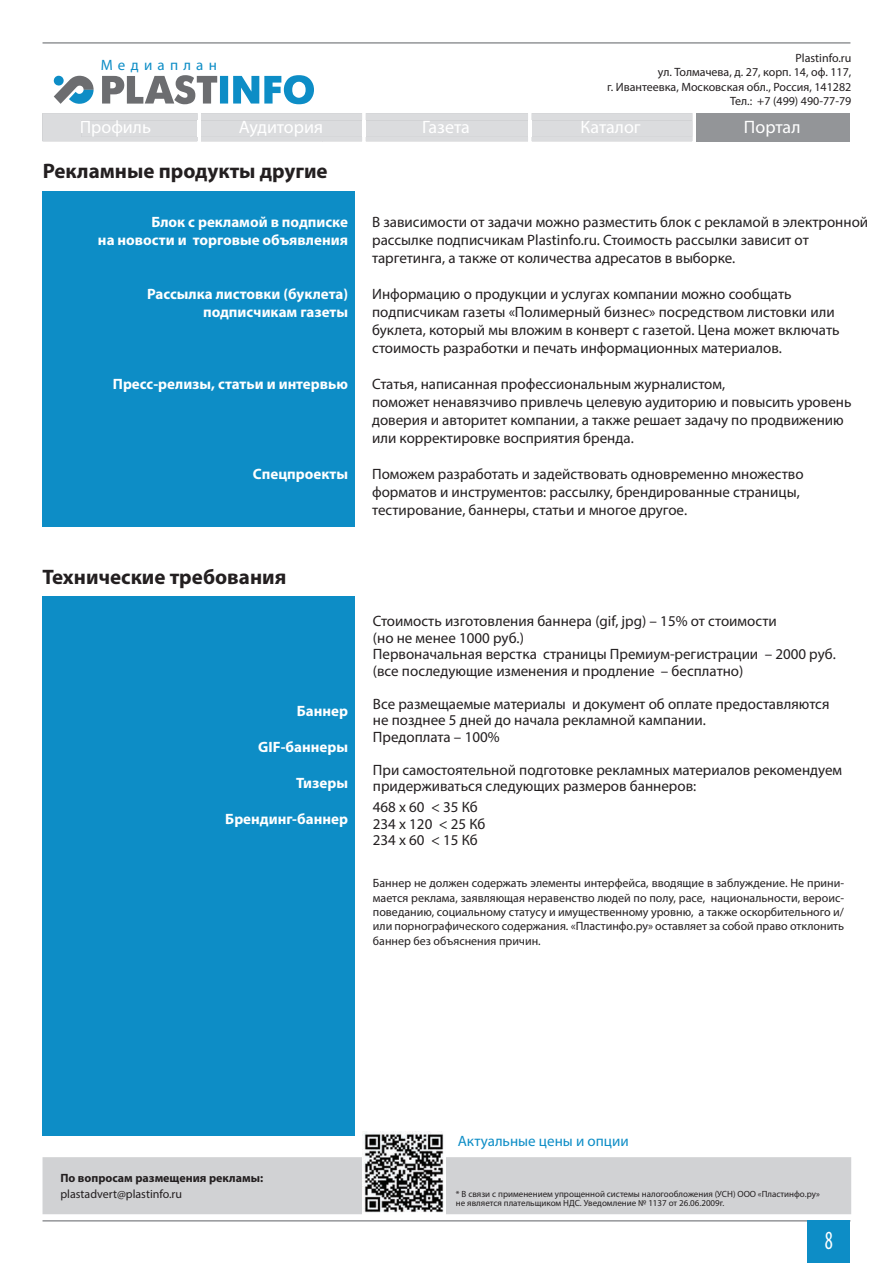
<style>
.page{position:relative;width:893px;height:1263px;background:#fff}
.page>*{position:absolute;margin:0;border:0;box-sizing:border-box;transform-origin:0 0}
.t1{font:condensed 26.25px "Myriad Pro";color:#fff;scale:.8 1}
.t2{font:700 21px "Myriad Pro";color:#231f20}
.t3{font:18px "Myriad Pro";color:#fff}
.t4{font:15px/18px "Myriad Pro";color:#231f20}
.t5{font:700 15px/18px "Myriad Pro";color:#fff;text-align:right}
.t6{font:15px "Myriad Pro";color:#0d8dc6}
.t7{font:15px "Myriad Pro";letter-spacing:.35em;color:#0d8dc6}
.t8{font:12px/14.4px "Myriad Pro";color:#231f20;text-align:right}
.t9{font:700 12px "Myriad Pro";color:#231f20}
.t10{font:9px/9px "Myriad Pro";color:#231f20}
</style>
<div class="page">
<hr style="left:43px;top:42px;width:807px;height:2px;background:#939598">
<hr style="left:43px;top:1220px;width:807px;height:1px;background:#939598">
<svg style="left:696px;top:141px;width:154px;height:1px"></svg>
<div style="left:43px;top:113px;width:807px;height:28px;background:#939598"></div>
<div style="left:807px;top:1220px;width:43px;height:43px;background:#0d8dc6"></div>
<hr style="left:693px;top:106px;width:3px;height:42px;background:#fff">
<div style="left:43px;top:596px;width:312px;height:540px;background:#0d8dc6"></div>
<svg style="left:42px;top:75px;width:651px;height:67px"></svg>
<div style="left:43px;top:191px;width:312px;height:336px;background:#0d8dc6"></div>
<div style="left:43px;top:1158px;width:807px;height:55px;background:#d1d2d4"></div>
<div style="left:43px;top:1157px;width:808px;height:57px;border:2px solid #d1d2d4"></div>
<img style="left:362px;top:1131px;width:84px;height:83px">
<p class="t7" style="left:101px;top:56px;width:118px">Медиаплан</p>
<p class="t8" style="left:607px;top:50px;width:246px">Plastinfo.ru<br>ул. Толмачева, д. 27, корп. 14, оф. 117,<br>г. Ивантеевка, Московская обл., Россия, 141282<br>Тел.: +7 (499) 490-77-79</p>
<p class="t3" style="left:80px;top:116px;width:73px">Профиль</p>
<p class="t3" style="left:239px;top:116px;width:86px">Аудитория</p>
<p class="t3" style="left:422px;top:116px;width:49px">Газета</p>
<p class="t3" style="left:580px;top:116px;width:62px">Каталог</p>
<p class="t3" style="left:744px;top:116px;width:58px">Портал</p>
<h2 class="t2" style="left:43px;top:157px;width:286px">Рекламные продукты другие</h2>
<p class="t5" style="left:98px;top:212px;width:252px">Блок с рекламой в подписке<br>на новости и торговые объявления</p>
<p class="t5" style="left:147px;top:284px;width:202px">Рассылка листовки (буклета) подписчикам газеты</p>
<p class="t5" style="left:113px;top:374px;width:237px">Пресс-релизы, статьи и интервью</p>
<p class="t5" style="left:253px;top:464px;width:97px">Спецпроекты</p>
<h2 class="t2" style="left:43px;top:563px;width:245px">Технические требования</h2>
<p class="t5" style="left:297px;top:702px;width:53px">Баннер</p>
<p class="t5" style="left:258px;top:738px;width:91px">GiF-баннеры</p>
<p class="t5" style="left:296px;top:774px;width:53px">Тизеры</p>
<p class="t5" style="left:225px;top:810px;width:124px">Брендинг-баннер</p>
<p class="t4" style="left:372px;top:212px;width:498px">В зависимости от задачи можно разместить блок с рекламой в электронной рассылке подписчикам Plastinfo.ru. Стоимость рассылки зависит от таргетинга, а также от количества адресатов в выборке.</p>
<p class="t4" style="left:372px;top:284px;width:469px">Информацию о продукции и услугах компании можно сообщать подписчикам газеты «Полимерный бизнес» посредством листовки или буклета, который мы вложим в конверт с газетой. Цена может включать стоимость разработки и печать информационных материалов.</p>
<p class="t4" style="left:372px;top:374px;width:481px">Статья, написанная профессиональным журналистом,<br>поможет ненавязчиво привлечь целевую аудиторию и повысить уровень доверия и авторитет компании, а также решает задачу по продвижению или корректировке восприятия бренда.</p>
<p class="t4" style="left:372px;top:464px;width:433px">Поможем разработать и задействовать одновременно множество форматов и инструментов: рассылку, брендированные страницы, тестирование, баннеры, статьи и многое другое.</p>
<p class="t4" style="left:373px;top:613px;width:464px;line-height:16.5px">Стоимость изготовления баннера (gif, jpg) – 15% от стоимости<br>(но не менее 1000 руб.)<br>Первоначальная верстка страницы Премиум-регистрации – 2000 руб. (все последующие изменения и продление – бесплатно)</p>
<p class="t4" style="left:373px;top:695px;width:458px;line-height:16.5px">Все размещаемые материалы и документ об оплате предоставляются не позднее 5 дней до начала рекламной кампании.<br>Предоплата – 100%</p>
<p class="t4" style="left:373px;top:761px;width:471px;line-height:16.5px">При самостоятельной подготовке рекламных материалов рекомендуем придерживаться следующих размеров баннеров:</p>
<p class="t4" style="left:373px;top:799px;width:114px;line-height:16.5px">468 х 60 &lt; 35 Кб<br>234 х 120 &lt; 25 Кб<br>234 х 60 &lt; 15 Кб</p>
<p class="t8" style="left:373px;top:876px;width:473px;text-align:justify">Баннер не должен содержать элементы интерфейса, вводящие в заблуждение. Не прини&shy;мается реклама, заявляющая неравенство людей по полу, расе, национальности, вероис&shy;поведанию, социальному статусу и имущественному уровню, а также оскорбительного и/ или порнографического содержания. «Пластинфо.ру» оставляет за собой право отклонить баннер без объяснения причин.</p>
<p class="t9" style="left:60px;top:1170px;width:204px">По вопросам размещения рекламы:</p>
<p class="t8" style="left:60px;top:1187px;width:123px">plastadvert@plastinfo.ru</p>
<p class="t6" style="left:458px;top:1132px;width:172px">Актуальные цены и опции</p>
<p class="t10" style="left:456px;top:1189px;width:365px">* В связи с применением упрощенной системы налогообложения (УСН) ООО «Пластинфо.ру» не является плательщиком НДС. Уведомление № 1137 от 26.06.2009г.</p>
<h1 class="t1" style="left:825px;top:1225px;width:12px">8</h1>
</div>
